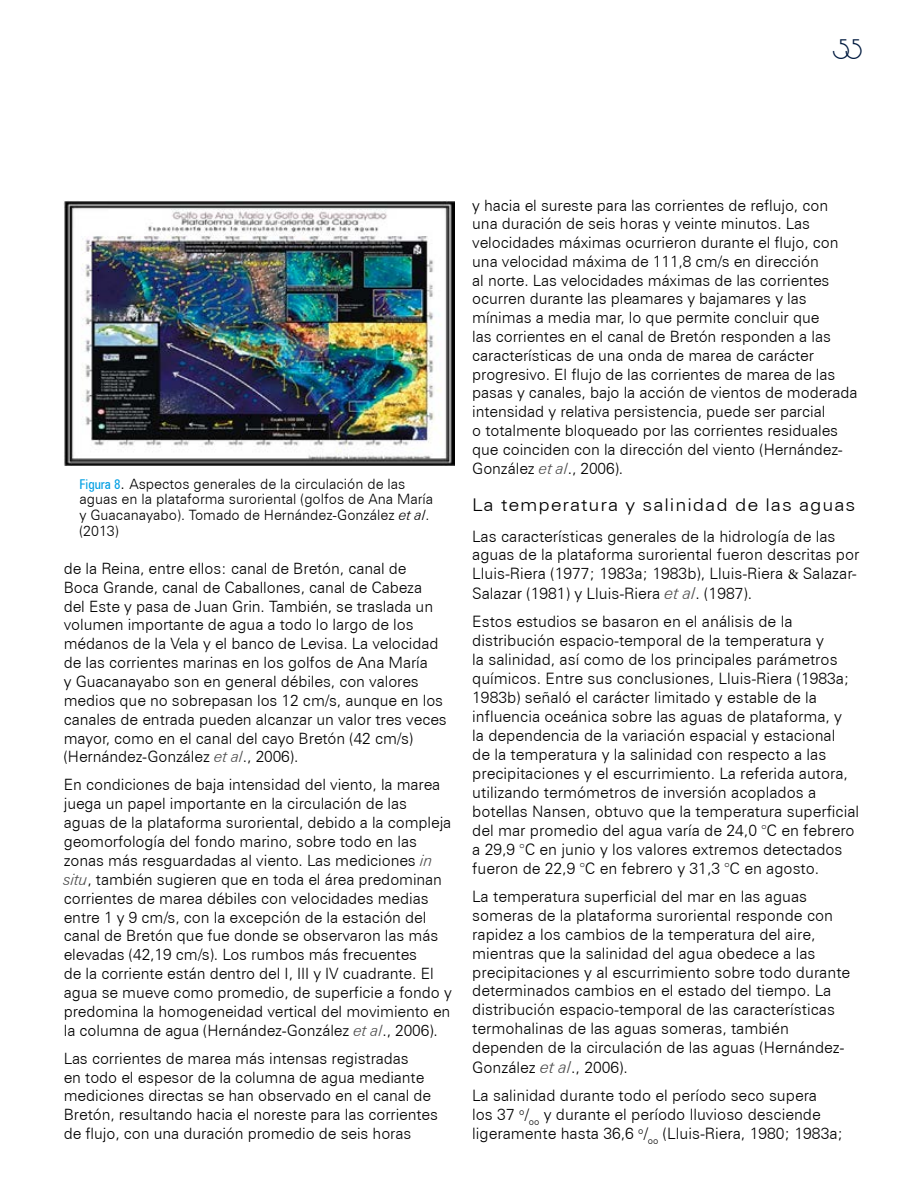
<style>
.page{position:relative;width:918px;height:1188px;background:#fff}
.page>*{position:absolute;margin:0;border:0;box-sizing:border-box;transform-origin:0 0}
.t1{font:21px "Arctic";color:#001a3f}
.indice_N0{font:300 17.55px "Zurich BT";letter-spacing:.05em;color:#000;scale:1.11 1}
.tripa{font:300 15.75px/18.9px "Zurich BT";color:#000}
.tripa-2{font:300 15.6px/18.9px "Zurich BT";letter-spacing:-.005em;color:#000}
.tripa-3{font:300 14.25px/15.8px "Zurich BT";color:#000}
.s1{font-weight:400;font-stretch:condensed;font-size:13.5px;color:#009fe3}
.s2{font-size:15.75px}
.s3{font-style:italic}
.s4{font-style:italic;color:#4d4d4d}
.s5{font-family:"Minion Pro";font-weight:400;font-size:15px}
.s6{font-style:italic;font-size:16.5px;color:#4d4d4d}
</style>
<div class="page">
<img style="left:64px;top:201px;width:390px;height:265px">
<h1 class="t1" style="left:837px;top:38px;width:27px">55</h1>
<p class="tripa-3" style="left:79px;top:475px;width:355px"><span class="s1">Figura 8</span><span class="s2">.</span> Aspectos generales de la circulación de las aguas en la plataforma suroriental (golfos de Ana María y Guacanayabo). Tomado de Hernández-González <span class="s3">et al</span>. (2013)</p>
<p class="tripa-2" style="left:64px;top:559px;width:385px">de la Reina, entre ellos: canal de Bretón, canal de<br>Boca Grande, canal de Caballones, canal de Cabeza del Este y pasa de Juan Grin. También, se traslada un volumen importante de agua a todo lo largo de los médanos de la Vela y el banco de Levisa. La velocidad de las corrientes marinas en los golfos de Ana María<br>y Guacanayabo son en general débiles, con valores medios que no sobrepasan los 12 cm/s, aunque en los canales de entrada pueden alcanzar un valor tres veces mayor, como en el canal del cayo Bretón (42 cm/s) (Hernández-González <span class="s4">et al</span>., 2006).</p>
<p class="tripa-2" style="left:64px;top:775px;width:390px">En condiciones de baja intensidad del viento, la marea juega un papel importante en la circulación de las aguas de la plataforma suroriental, debido a la compleja geomorfología del fondo marino, sobre todo en las zonas más resguardadas al viento. Las mediciones <span class="s4">in situ</span>, también sugieren que en toda el área predominan corrientes de marea débiles con velocidades medias entre 1 y 9 cm/s, con la excepción de la estación del canal de Bretón que fue donde se observaron las más elevadas (42,19 cm/s). Los rumbos más frecuentes<br>de la corriente están dentro del I, III y IV cuadrante. El agua se mueve como promedio, de superficie a fondo y predomina la homogeneidad vertical del movimiento en la columna de agua (Hernández-González <span class="s4">et al</span>., 2006).</p>
<p class="tripa-2" style="left:64px;top:1049px;width:376px">Las corrientes de marea más intensas registradas<br>en todo el espesor de la columna de agua mediante mediciones directas se han observado en el canal de Bretón, resultando hacia el noreste para las corrientes de flujo, con una duración promedio de seis horas</p>
<p class="tripa-2" style="left:472px;top:196px;width:387px">y hacia el sureste para las corrientes de reflujo, con una duración de seis horas y veinte minutos. Las velocidades máximas ocurrieron durante el flujo, con una velocidad máxima de 111,8 cm/s en dirección<br>al norte. Las velocidades máximas de las corrientes ocurren durante las pleamares y bajamares y las mínimas a media mar, lo que permite concluir que<br>las corrientes en el canal de Bretón responden a las características de una onda de marea de carácter progresivo. El flujo de las corrientes de marea de las pasas y canales, bajo la acción de vientos de moderada intensidad y relativa persistencia, puede ser parcial<br>o totalmente bloqueado por las corrientes residuales que coinciden con la dirección del viento (Hernández-González <span class="s4">et al</span>., 2006).</p>
<p class="indice_N0" style="left:472px;top:494px;width:347px">La temperatura y salinidad de las aguas</p>
<p class="tripa" style="left:472px;top:526px;width:389px">Las características generales de la hidrología de las aguas de la plataforma suroriental fueron descritas por Lluis-Riera (1977; 1983a; 1983b), Lluis-Riera <span class="s5">&amp;</span> Salazar-Salazar (1981) y Lluis-Riera <span class="s6">et al</span>. (1987).</p>
<p class="tripa" style="left:472px;top:612px;width:389px">Estos estudios se basaron en el análisis de la distribución espacio-temporal de la temperatura y<br>la salinidad, así como de los principales parámetros químicos. Entre sus conclusiones, Lluis-Riera (1983a; 1983b) señaló el carácter limitado y estable de la influencia oceánica sobre las aguas de plataforma, y<br>la dependencia de la variación espacial y estacional<br>de la temperatura y la salinidad con respecto a las precipitaciones y el escurrimiento. La referida autora, utilizando termómetros de inversión acoplados a botellas Nansen, obtuvo que la temperatura superficial del mar promedio del agua varía de 24,0 °C en febrero a 29,9 °C en junio y los valores extremos detectados fueron de 22,9 °C en febrero y 31,3 °C en agosto.</p>
<p class="tripa" style="left:472px;top:886px;width:380px">La temperatura superficial del mar en las aguas someras de la plataforma suroriental responde con rapidez a los cambios de la temperatura del aire, mientras que la salinidad del agua obedece a las precipitaciones y al escurrimiento sobre todo durante determinados cambios en el estado del tiempo. La distribución espacio-temporal de las características termohalinas de las aguas someras, también dependen de la circulación de las aguas (Hernández-González <span class="s6">et al</span>., 2006).</p>
<p class="tripa" style="left:472px;top:1086px;width:372px">La salinidad durante todo el período seco supera<br>los 37 <sup>o</sup>/<sub>oo</sub> y durante el período lluvioso desciende ligeramente hasta 36,6 <sup>o</sup>/<sub>oo</sub> (Lluis-Riera, 1980; 1983a;</p>
</div>
